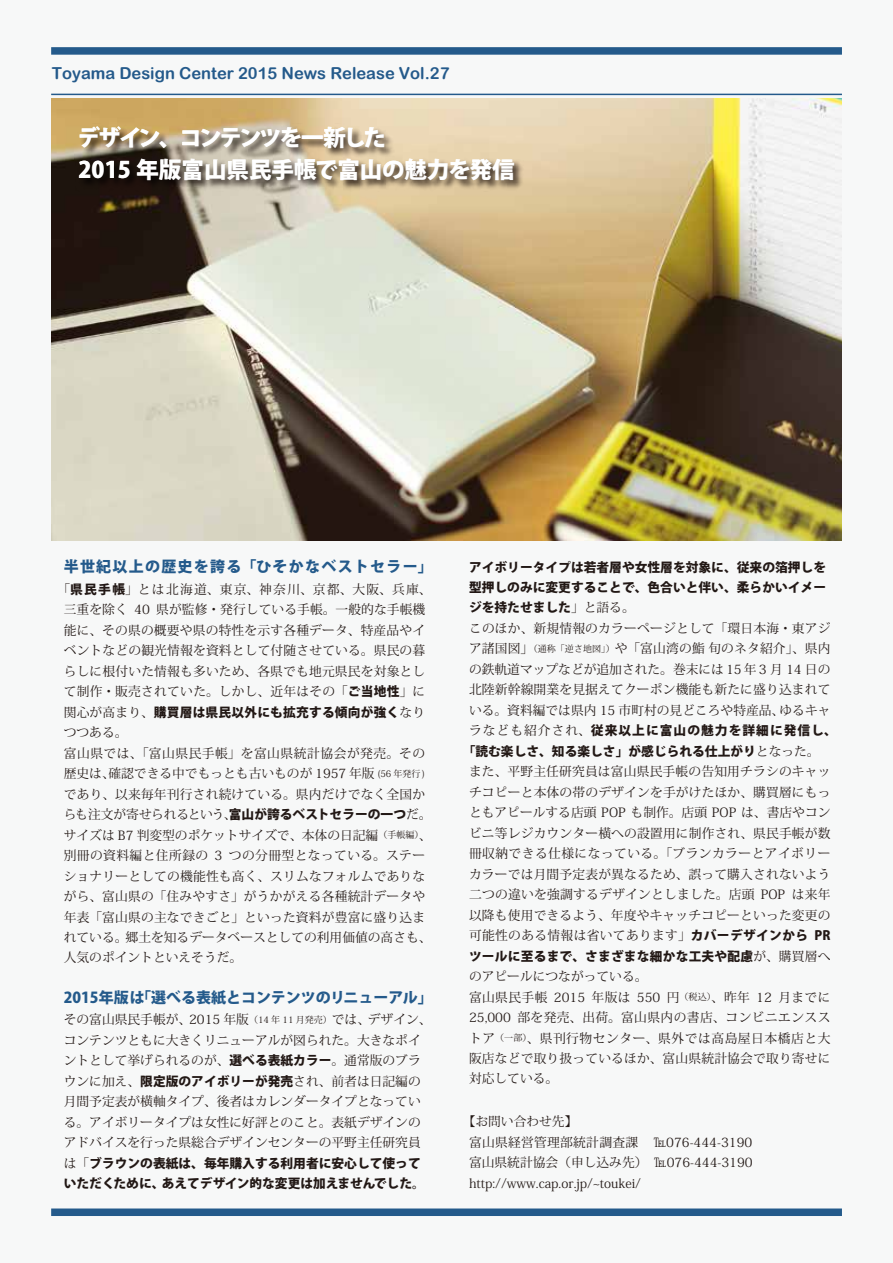
<style>
.page{position:relative;width:893px;height:1263px;background:#fff}
.page>*{position:absolute;margin:0;border:0;box-sizing:border-box;transform-origin:0 0}
.t1{font:800 22.5px/31.5px "Koz Go Pr 6 N";letter-spacing:-.01em;color:#fff}
.t2{font:16.5px "Arial Rounded MT Bold";color:#245a8b}
.t3{font:800 15px "Koz Go Pro";letter-spacing:.005em;color:#245a8b}
.t4{font:800 15px "Koz Go Pro";letter-spacing:.085em;color:#245a8b}
.t5{font:12.75px/20.5px "Koz Min Pro";letter-spacing:.015em;color:#221815}
.t6{font:800 12.75px/20.5px "Koz Go Pr 6 N";color:#221815}
.s1{font-family:"Koz Go Pr 6 N";font-weight:800}
.s2{font-family:"Koz Min Pro";font-weight:400}
.s3{font-size:9px}
</style>
<div class="page">
<div style="left:0;top:1px;width:893px;height:1262px;background:#f7f8f8"></div>
<div style="left:51px;top:47px;width:791px;height:8px;background:#245a8b"></div>
<div style="left:51px;top:1208px;width:791px;height:8px;background:#245a8b"></div>
<hr style="left:51px;top:94px;width:791px;height:1px;background:#245a8b">
<img style="left:51px;top:98px;width:791px;height:442px">
<img style="left:75px;top:123px;width:510px;height:111px">
<p class="t2" style="left:52px;top:63px;width:399px">Toyama Design Center 2015 News Release Vol.27</p>
<h1 class="t1" style="left:77px;top:123px;width:439px">デザイン、コンテンツを一新した<br>2015 年版富山県民手帳で富山の魅力を発信</h1>
<p class="t4" style="left:64px;top:557px;width:370px">半世紀以上の歴史を誇る「ひそかなベストセラー」</p>
<p class="t5" style="left:57px;top:578px;width:376px;text-align:center">「<span class="s1">県民手帳</span>」とは北海道、東京、神奈川、京都、大阪、兵庫、三重を除く 40 県が監修・発行している手帳。一般的な手帳機能に、その県の概要や県の特性を示す各種データ、特産品やイベントなどの観光情報を資料として付随させている。県民の暮らしに根付いた情報も多いため、各県でも地元県民を対象として制作・販売されていた。しかし、近年はその「<span class="s1">ご当地性</span>」に</p>
<p class="t6" style="left:64px;top:702px;width:363px"><span class="s2">関心が高まり、</span>購買層は県民以外にも拡充する傾向が強く<span class="s2">なり</span></p>
<p class="t5" style="left:64px;top:722px;width:369px">つつある。<br>富山県では、「富山県民手帳」を富山県統計協会が発売。その歴史は、確認できる中でもっとも古いものが 1957 年版 <span class="s3">(56 年発行 )</span>であり、以来毎年刊行され続けている。県内だけでなく全国からも注文が寄せられるという、<span class="s1">富山が誇るベストセラーの一つ</span>だ。サイズは B7 判変型のポケットサイズで、本体の日記編<span class="s3">（手帳編）</span>、別冊の資料編と住所録の 3 つの分冊型となっている。ステーショナリーとしての機能性も高く、スリムなフォルムでありながら、富山県の「住みやすさ」がうかがえる各種統計データや年表「富山県の主なできごと」といった資料が豊富に盛り込まれている。郷土を知るデータベースとしての利用価値の高さも、人気のポイントといえそうだ。</p>
<p class="t3" style="left:64px;top:988px;width:370px">2015年版は「選べる表紙とコンテンツのリニューアル」</p>
<p class="t5" style="left:64px;top:1009px;width:369px">その富山県民手帳が、2015 年版<span class="s3">（14 年 11 月発売）</span>では、デザイン、コンテンツともに大きくリニューアルが図られた。大きなポイントとして挙げられるのが、<span class="s1">選べる表紙カラー</span>。通常版のブラウンに加え、<span class="s1">限定版のアイボリーが発売</span>され、前者は日記編の月間予定表が横軸タイプ、後者はカレンダータイプとなっている。アイボリータイプは女性に好評とのこと。表紙デザインのアドバイスを行った県総合デザインセンターの平野主任研究員</p>
<p class="t6" style="left:64px;top:1153px;width:363px"><span class="s2">は「</span>ブラウンの表紙は、毎年購入する利用者に安心して使っていただくために、あえてデザイン的な変更は加えませんでした。</p>
<p class="t6" style="left:469px;top:557px;width:358px;text-align:justify">アイボリータイプは若者層や女性層を対象に、従来の箔押しを型押しのみに変更することで、色合いと伴い、柔らかいイメージを持たせました<span class="s2">」と語る。</span></p>
<p class="t5" style="left:469px;top:618px;width:363px;text-align:justify">このほか、新規情報のカラーページとして「環日本海・東アジア諸国図」<span class="s3">（通称「逆さ地図」）</span>や「富山湾の鮨 旬のネタ紹介」、県内の鉄軌道マップなどが追加された。巻末には 15 年 3 月 14 日の北陸新幹線開業を見据えてクーポン機能も新たに盛り込まれている。資料編では県内 15 市町村の見どころや特産品、ゆるキャ</p>
<p class="t6" style="left:463px;top:721px;width:376px;text-indent:6px"><span class="s2">ラなども紹介され、</span>従来以上に富山の魅力を詳細に発信し、「読む楽しさ、知る楽しさ」が感じられる仕上がり<span class="s2">となった。</span></p>
<p class="t5" style="left:469px;top:761px;width:363px;text-align:justify">また、平野主任研究員は富山県民手帳の告知用チラシのキャッチコピーと本体の帯のデザインを手がけたほか、購買層にもっともアピールする店頭 POP も制作。店頭 POP は、書店やコンビニ等レジカウンター横への設置用に制作され、県民手帳が数冊収納できる仕様になっている。「ブランカラーとアイボリーカラーでは月間予定表が異なるため、誤って購入されないよう二つの違いを強調するデザインとしました。店頭 POP は来年以降も使用できるよう、年度やキャッチコピーといった変更の可能性のある情報は省いてあります」<span class="s1">カバーデザインから PR</span></p>
<p class="t6" style="left:469px;top:946px;width:363px">ツールに至るまで、さまざまな細かな工夫や配慮<span class="s2">が、購買層へ</span></p>
<p class="t5" style="left:469px;top:966px;width:363px">のアピールにつながっている。<br>富山県民手帳 2015 年版は 550 円<span class="s3">（税込）</span>、昨年 12 月までに<br>25,000 部を発売、出荷。富山県内の書店、コンビニエンスストア<span class="s3">（一部）</span>、県刊行物センター、県外では高島屋日本橋店と大阪店などで取り扱っているほか、富山県統計協会で取り寄せに対応している。</p>
<p class="t5" style="left:469px;top:1111px;width:298px;text-indent:-6px">【お問い合わせ先】<br>富山県経営管理部統計調査課 ℡076-444-3190富山県統計協会（申し込み先）　℡076-444-3190　http://www.cap.or.jp/~toukei/</p>
</div>
